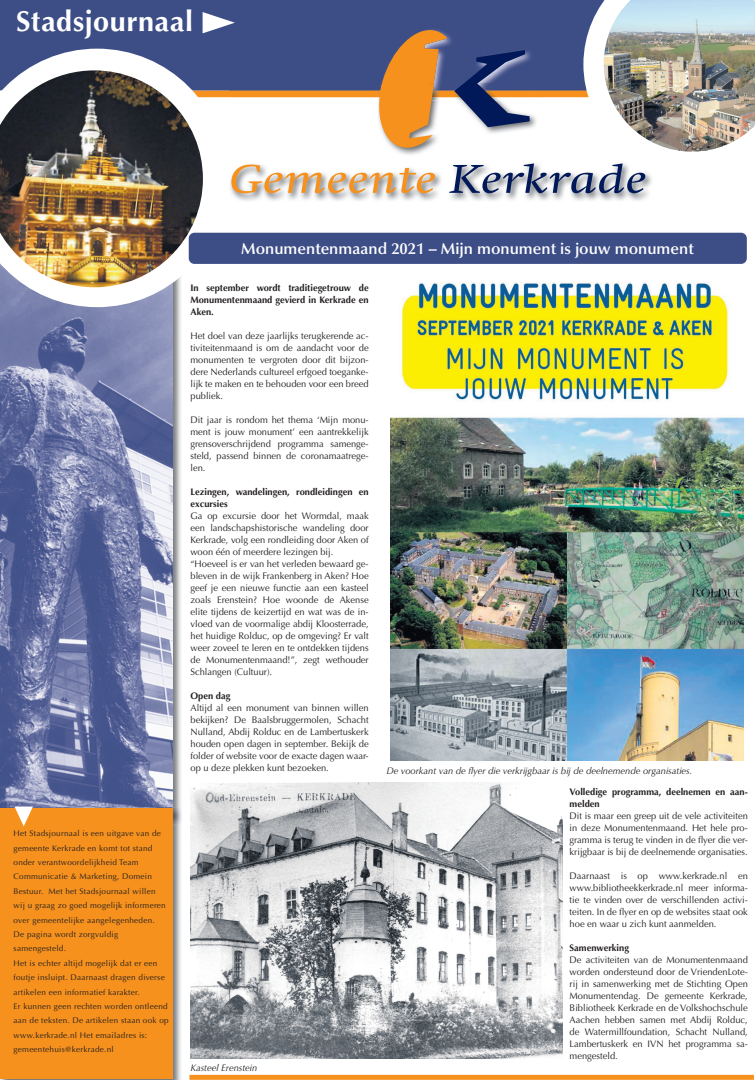
<style>
.page{position:relative;width:755px;height:1080px;background:#fff}
.page>*{position:absolute;margin:0;border:0;box-sizing:border-box;transform-origin:0 0}
.t1{font:700 28.8px "Optima LT Std";letter-spacing:.02em;color:#fff}
.t2{font:600 16px "Optima LT Std";color:#fff}
.t3{font:9.5px/12px "Optima LT Std";color:#231f20;text-align:justify}
.t4{font:700 9.5px/12px "Optima LT Std";color:#231f20}
.t5{font:italic 9.5px "Optima LT Std";color:#231f20}
.t6{font:8.2px/14.4px "Optima LT Std";letter-spacing:.03em;color:#231f20}
</style>
<div class="page">
<div style="left:0;top:0;width:754px;height:90px;background:#3d4e87"></div>
<img style="left:173px;top:307px;width:8px;height:500px">
<img style="left:0;top:307px;width:173px;height:500px">
<img style="left:0;top:825px;width:181px;height:255px">
<img style="left:0;top:807px;width:182px;height:18px">
<div style="left:0;top:809px;width:173px;height:270px;background:#f6911e"></div>
<svg style="left:15px;top:807px;width:18px;height:20px"></svg>
<img style="left:232px;top:193px;width:416px;height:8px">
<div style="left:189px;top:1075px;width:564px;height:5px;background:#f6911e"></div>
<svg style="left:202px;top:2px;width:450px;height:191px"></svg>
<img style="left:603px;top:0;width:151px;height:152px">
<svg style="left:0;top:49px;width:226px;height:258px"></svg>
<img style="left:0;top:70px;width:203px;height:217px">
<div style="left:189px;top:233px;width:557px;height:31px;background:#3d4e87;border-radius:6px"></div>
<img style="left:390px;top:282px;width:353px;height:479px">
<img style="left:190px;top:783px;width:371px;height:276px">
<h1 class="t1" style="left:16px;top:4px;width:178px">Stadsjournaal</h1>
<p class="t6" style="left:14px;top:826px;width:156px">Het Stadsjournaal is een uitgave van de gemeente Kerkrade en komt tot stand onder verantwoordelijkheid Team Communicatie &amp; Marketing, Domein Bestuur. Met het Stadsjournaal willen wij u graag zo goed mogelijk informeren over gemeentelijke aangelegenheden.<br>De pagina wordt zorgvuldig samengesteld.<br>Het is echter altijd mogelijk dat er een foutje insluipt. Daarnaast dragen diverse artikelen een informatief karakter.<br>Er kunnen geen rechten worden ontleend aan de teksten. De artikelen staan ook op www.kerkrade.nl Het emailadres is: gemeentehuis@kerkrade.nl</p>
<h2 class="t2" style="left:241px;top:239px;width:453px">Monumentenmaand 2021 – Mijn monument is jouw monument</h2>
<p class="t4" style="left:190px;top:282px;width:179px;text-align:justify">In september wordt traditiegetrouw de Monumentenmaand gevierd in Kerkrade en Aken.</p>
<p class="t3" style="left:190px;top:330px;width:179px">Het doel van deze jaarlijks terugkerende ac&shy;tiviteitenmaand is om de aandacht voor de monumenten te vergroten door dit bijzon&shy;dere Nederlands cultureel erfgoed toeganke&shy;lijk te maken en te behouden voor een breed publiek.</p>
<p class="t3" style="left:190px;top:414px;width:179px">Dit jaar is rondom het thema ‘Mijn monu&shy;ment is jouw monument’ een aantrekkelijk grensoverschrijdend programma samenge&shy;steld, passend binnen de coronamaatrege&shy;len.</p>
<p class="t4" style="left:190px;top:486px;width:179px">Lezingen, wandelingen, rondleidingen en excursies</p>
<p class="t3" style="left:190px;top:510px;width:180px;text-align:left">Ga op excursie door het Wormdal, maak een landschapshistorische wandeling door Kerkrade, volg een rondleiding door Aken of woon één of meerdere lezingen bij. “Hoeveel is er van het verleden bewaard ge&shy;bleven in de wijk Frankenberg in Aken? Hoe geef je een nieuwe functie aan een kasteel zoals Erenstein? Hoe woonde de Akense elite tijdens de keizertijd en wat was de in&shy;vloed van de voormalige abdij Kloosterrade, het huidige Rolduc, op de omgeving? Er valt weer zoveel te leren en te ontdekken tijdens de Monumentenmaand!”, zegt wethouder Schlangen (Cultuur).</p>
<p class="t4" style="left:190px;top:690px;width:41px">Open dag</p>
<p class="t3" style="left:190px;top:702px;width:179px">Altijd al een monument van binnen willen bekijken? De Baalsbruggermolen, Schacht Nulland, Abdij Rolduc en de Lambertuskerk houden open dagen in september. Bekijk de folder of website voor de exacte dagen waar&shy;op u deze plekken kunt bezoeken.</p>
<p class="t4" style="left:569px;top:786px;width:179px">Volledige programma, deelnemen en aan&shy;melden</p>
<p class="t3" style="left:569px;top:810px;width:180px">Dit is maar een greep uit de vele activiteiten in deze Monumentenmaand. Het hele pro&shy;gramma is terug te vinden in de flyer die ver&shy;krijgbaar is bij de deelnemende organisaties.</p>
<p class="t3" style="left:569px;top:870px;width:179px">Daarnaast is op www.kerkrade.nl en www.bibliotheekkerkrade.nl meer informa&shy;tie te vinden over de verschillenden activi&shy;teiten. In de flyer en op de websites staat ook hoe en waar u zich kunt aanmelden.</p>
<p class="t4" style="left:569px;top:942px;width:61px">Samenwerking</p>
<p class="t3" style="left:569px;top:954px;width:179px">De activiteiten van de Monumentenmaand worden ondersteund door de VriendenLote&shy;rij in samenwerking met de Stichting Open Monumentendag. De gemeente Kerkrade, Bibliotheek Kerkrade en de Volkshochschule Aachen hebben samen met Abdij Rolduc, de Watermillfoundation, Schacht Nulland, Lambertuskerk en IVN het programma sa&shy;mengesteld.</p>
<p class="t5" style="left:386px;top:765px;width:307px">De voorkant van de flyer die verkrijgbaar is bij de deelnemende organisaties.</p>
<p class="t5" style="left:190px;top:1062px;width:68px">Kasteel Erenstein</p>
</div>
